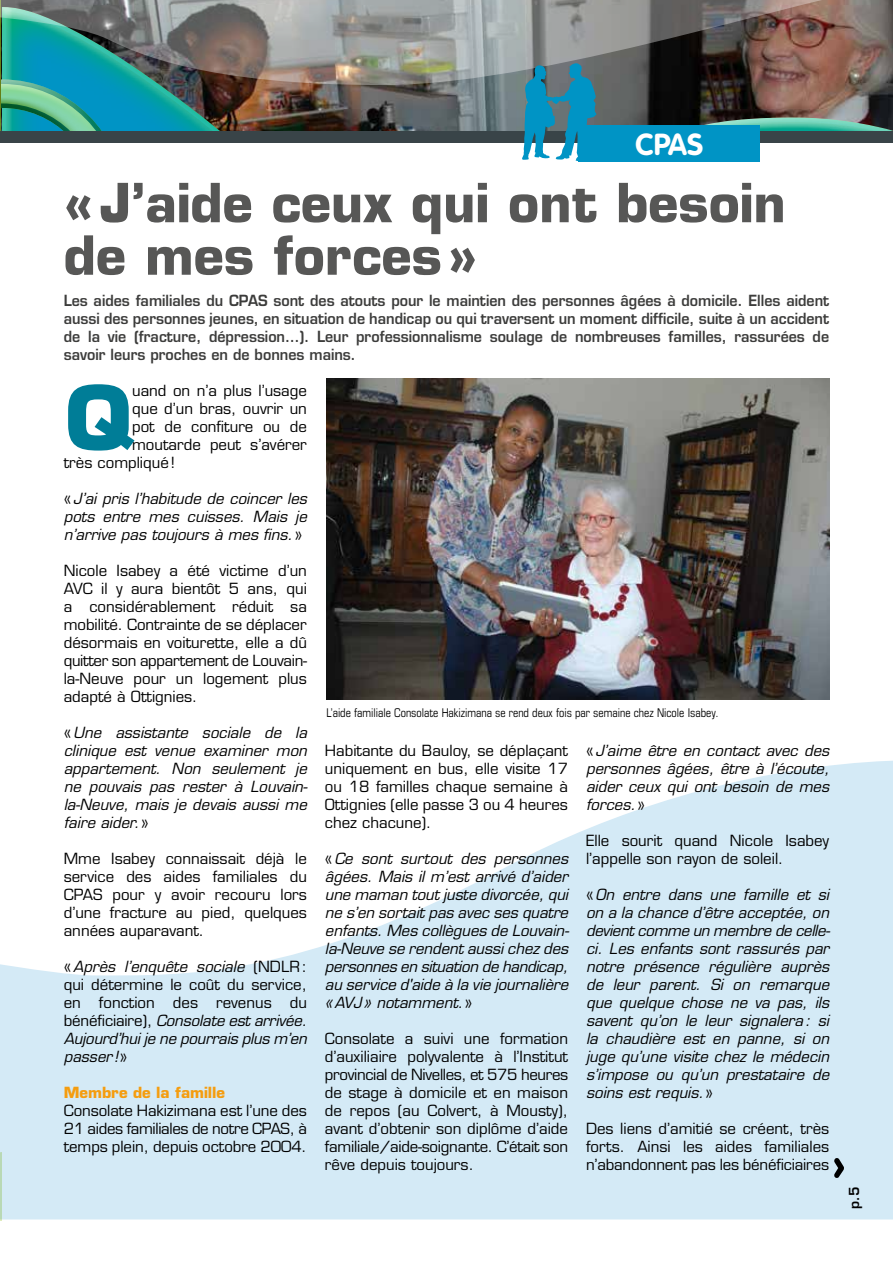
<style>
.page{position:relative;width:893px;height:1263px;background:#fff}
.page>*{position:absolute;margin:0;border:0;box-sizing:border-box;transform-origin:0 0}
.t1{font:700 87px "Eurostile LT Std";color:#007d97}
.t2{font:700 52.5px/52.5px "Eurostile LT Std";color:#575756}
.t3{font:700 30px "VAG Rounded Std";color:#fff}
.t4{font:italic 15px/18px "Eurostile LT Std";color:#000;text-align:justify}
.t5{font:15px/18px "Eurostile LT Std";color:#000;text-align:justify}
.t6{font:600 15px/18px "Eurostile LT Std";color:#3c3c3b;text-align:justify;scale:.95 1}
.t7{font:700 15px "Eurostile LT Std";color:#f59d0f}
.t8{font:600 13.5px "Eurostile LT Std";color:#000}
.t9{font:condensed 12px "Eurostile LT Std";color:#000;scale:.95 1}
.s1{font-style:normal}
</style>
<div class="page">
<svg style="left:0;top:760px;width:893px;height:459px;fill:#d4eaf6"></svg>
<div style="left:2px;top:6px;width:891px;height:127px;background:#fff;opacity:.75"></div>
<div style="left:2px;top:79px;width:112px;height:54px;background:#fff;opacity:.75"></div>
<div style="left:2px;top:97px;width:123px;height:36px;background:#85a71e;opacity:.75"></div>
<img style="left:0;top:0;width:893px;height:85px">
<div style="left:0;top:131px;width:893px;height:11px;background:#394448"></div>
<div style="left:579px;top:125px;width:181px;height:37px;background:#0094c5"></div>
<svg style="left:522px;top:63px;width:74px;height:98px"></svg>
<img style="left:326px;top:378px;width:503px;height:321px">
<svg style="left:834px;top:1158px;width:10px;height:20px"></svg>
<svg style="left:0;top:1046px;width:2px;height:175px"></svg>
<h3 class="t3" style="left:635px;top:127px;width:69px">CPAS</h3>
<h2 class="t2" style="left:64px;top:177px;width:723px">«J’aide ceux qui ont besoin de mes forces»</h2>
<p class="t6" style="left:64px;top:291px;width:807px">Les aides familiales du CPAS sont des atouts pour le maintien des personnes âgées à domicile. Elles aident aussi des personnes jeunes, en situation de handicap ou qui traversent un moment difficile, suite à un accident de la vie (fracture, dépression…). Leur professionnalisme soulage de nombreuses familles, rassurées de savoir leurs proches en de bonnes mains.</p>
<h1 class="t1" style="left:64px;top:364px;width:71px">Q</h1>
<p class="t5" style="left:132px;top:382px;width:176px">uand on n’a plus l’usage</p>
<p class="t5" style="left:132px;top:400px;width:176px">que d’un bras, ouvrir un</p>
<p class="t5" style="left:132px;top:418px;width:176px">pot de confiture ou de</p>
<p class="t5" style="left:132px;top:436px;width:176px">moutarde peut s’avérer</p>
<p class="t5" style="left:64px;top:454px;width:112px">très compliqué!</p>
<p class="t4" style="left:64px;top:490px;width:245px"><span class="s1">«</span>J’ai pris l’habitude de coincer les pots entre mes cuisses. Mais je n’arrive pas toujours à mes fins.<span class="s1">»</span></p>
<p class="t5" style="left:64px;top:562px;width:245px">Nicole Isabey a été victime d’un AVC il y aura bientôt 5 ans, qui a considérablement réduit sa mobilité. Contrainte de se déplacer désormais en voiturette, elle a dû quitter son appartement de Louvain&shy;la-Neuve pour un logement plus adapté à Ottignies.</p>
<p class="t4" style="left:64px;top:724px;width:246px"><span class="s1">«</span>Une assistante sociale de la clinique est venue examiner mon appartement. Non seulement je ne pouvais pas rester à Louvain&shy;la-Neuve, mais je devais aussi me faire aider.<span class="s1">»</span></p>
<p class="t5" style="left:64px;top:850px;width:245px">Mme Isabey connaissait déjà le service des aides familiales du CPAS pour y avoir recouru lors d’une fracture au pied, quelques années auparavant.</p>
<p class="t4" style="left:64px;top:958px;width:245px"><span class="s1">«</span>Après l’enquête sociale <span class="s1">(NDLR: qui détermine le coût du service, en fonction des revenus du bénéficiaire),</span> Consolate est arrivée.<br>Aujourd’hui je ne pourrais plus m’en passer !<span class="s1">»</span></p>
<p class="t7" style="left:64px;top:1083px;width:163px">Membre de la famille</p>
<p class="t5" style="left:64px;top:1102px;width:245px">Consolate Hakizimana est l’une des 21 aides familiales de notre CPAS, à temps plein, depuis octobre 2004.</p>
<p class="t9" style="left:327px;top:705px;width:414px">L’aide familiale Consolate Hakizimana se rend deux fois par semaine chez Nicole Isabey.</p>
<p class="t5" style="left:325px;top:742px;width:245px">Habitante du Bauloy, se déplaçant uniquement en bus, elle visite 17 ou 18 familles chaque semaine à Ottignies (elle passe 3 ou 4 heures chez chacune).</p>
<p class="t4" style="left:325px;top:850px;width:246px"><span class="s1">«</span>Ce sont surtout des personnes âgées. Mais il m’est arrivé d’aider une maman tout juste divorcée, qui ne s’en sortait pas avec ses quatre enfants. Mes collègues de Louvain&shy;la-Neuve se rendent aussi chez des personnes en situation de handicap, au service d'aide à la vie journalière «AVJ» notamment.<span class="s1">»</span></p>
<p class="t5" style="left:325px;top:1030px;width:245px">Consolate a suivi une formation d’auxiliaire polyvalente à l’Institut provincial de Nivelles, et 575 heures de stage à domicile et en maison de repos (au Colvert, à Mousty), avant d’obtenir son diplôme d’aide familiale/aide-soignante. C’était son rêve depuis toujours.</p>
<p class="t4" style="left:586px;top:742px;width:245px"><span class="s1">«</span>J’aime être en contact avec des personnes âgées, être à l’écoute, aider ceux qui ont besoin de mes forces.<span class="s1">»</span></p>
<p class="t5" style="left:586px;top:832px;width:245px">Elle sourit quand Nicole Isabey l’appelle son rayon de soleil.</p>
<p class="t4" style="left:586px;top:886px;width:246px"><span class="s1">«</span>On entre dans une famille et si on a la chance d’être acceptée, on devient comme un membre de celle&shy;ci. Les enfants sont rassurés par notre présence régulière auprès de leur parent. Si on remarque que quelque chose ne va pas, ils savent qu’on le leur signalera: si la chaudière est en panne, si on juge qu’une visite chez le médecin s’impose ou qu’un prestataire de soins est requis.<span class="s1">»</span></p>
<p class="t5" style="left:586px;top:1120px;width:245px">Des liens d’amitié se créent, très forts. Ainsi les aides familiales n’abandonnent pas les bénéficiaires</p>
<p class="t8" style="left:846px;top:1209px;width:24px;rotate:-90deg">p.5</p>
</div>
